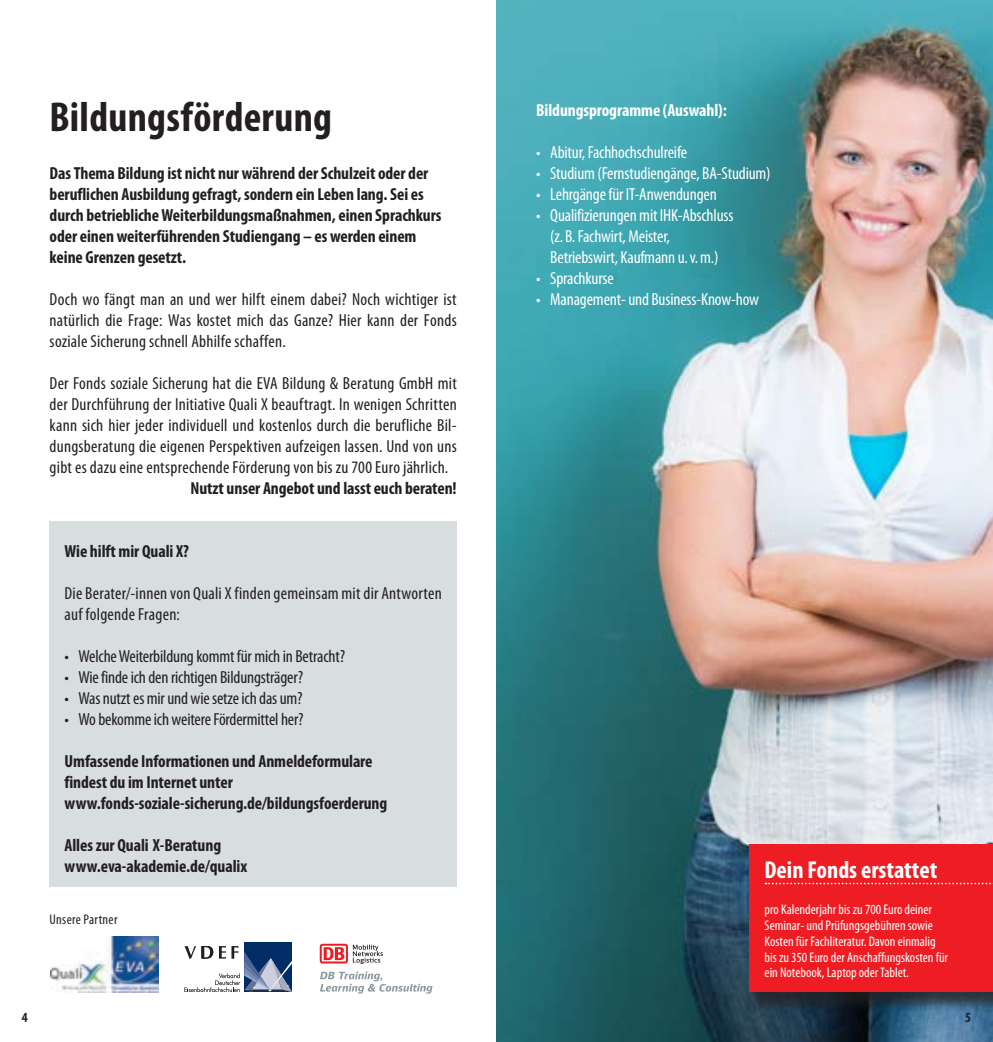
<style>
.page{position:relative;width:993px;height:1042px;background:#fff}
.page>*{position:absolute;margin:0;border:0;box-sizing:border-box;transform-origin:0 0}
._01_Headline_24_28{font:700 condensed 42px "Myriad Pro";letter-spacing:.005em;color:#231f20}
._07_Förderung_Head{font:700 condensed 24.5px "Myriad Pro";color:#fff}
._03_Body{font:condensed 17.5px/21px "Myriad Pro";letter-spacing:.01em;color:#231f20;text-align:justify}
._03_Body_fett{font:700 condensed 17.5px/21px "Myriad Pro";letter-spacing:-.005em;color:#231f20}
.t1{font:condensed 17.5px/21px "Myriad Pro";letter-spacing:-.01em;color:#fff}
._03_Body-2{font:condensed 17.5px "Myriad Pro";letter-spacing:-.01em;color:#231f20}
._03_Body_fett-2{font:700 condensed 17.5px "Myriad Pro";letter-spacing:-.005em;color:#fff}
._07_Förderung{font:condensed 14px/15.8px "Myriad Pro";color:#fff}
._03_Body-3{font:condensed 14px "Myriad Pro";letter-spacing:.02em;color:#231f20}
._09_Seitenzahl{font:700 condensed 14px "Myriad Pro";color:#231f20}
</style>
<div class="page">
<img style="left:496px;top:0;width:496px;height:1042px">
<div style="left:50px;top:521px;width:406px;height:365px;background:#d8dde0"></div>
<div style="left:744px;top:845px;width:248px;height:166px;background:#231f20;opacity:.75"></div>
<div style="left:749px;top:844px;width:243px;height:148px;background:#ee1d23"></div>
<svg style="left:765px;top:882px;width:228px;height:2px"></svg>
<svg style="left:50px;top:936px;width:109px;height:57px"></svg>
<img style="left:51px;top:937px;width:107px;height:55px">
<svg style="left:320px;top:971px;width:112px;height:22px"></svg>
<svg style="left:319px;top:944px;width:29px;height:19px"></svg>
<svg style="left:322px;top:946px;width:24px;height:15px"></svg>
<svg style="left:323px;top:947px;width:21px;height:13px"></svg>
<svg style="left:353px;top:944px;width:30px;height:20px"></svg>
<div style="left:244px;top:942px;width:48px;height:50px;background:#002d66"></div>
<svg style="left:184px;top:946px;width:108px;height:46px"></svg>
<p class="_01_Headline_24_28" style="left:50px;top:94px;width:284px">Bildungsförderung</p>
<p class="_03_Body_fett" style="left:50px;top:162px;width:393px">Das Thema Bildung ist nicht nur während der Schulzeit oder der beruflichen Ausbildung gefragt, sondern ein Leben lang. Sei es durch betriebliche Weiterbildungsmaßnahmen, einen Sprachkurs oder einen weiterführenden Studiengang – es werden einem keine Grenzen gesetzt.</p>
<p class="_03_Body" style="left:50px;top:289px;width:408px">Doch wo fängt man an und wer hilft einem dabei? Noch wichtiger ist natürlich die Frage: Was kostet mich das Ganze? Hier kann der Fonds soziale Sicherung schnell Abhilfe schaffen.</p>
<p class="_03_Body" style="left:50px;top:373px;width:408px">Der Fonds soziale Sicherung hat die EVA Bildung &amp; Beratung GmbH mit der Durchführung der Initiative Quali X beauftragt. In wenigen Schritten kann sich hier jeder individuell und kostenlos durch die berufliche Bil&shy;dungsberatung die eigenen Perspektiven aufzeigen lassen. Und von uns gibt es dazu eine entsprechende Förderung von bis zu 700 Euro jährlich.</p>
<p class="_03_Body_fett" style="left:190px;top:477px;width:268px">Nutzt unser Angebot und lasst euch beraten!</p>
<p class="_03_Body_fett" style="left:64px;top:540px;width:126px">Wie hilft mir Quali X?</p>
<p class="_03_Body" style="left:64px;top:583px;width:378px">Die Berater/-innen von Quali X finden gemeinsam mit dir Antworten auf folgende Fragen:</p>
<p class="_03_Body-2" style="left:64px;top:646px;width:282px">• Welche Weiterbildung kommt für mich in Betracht?</p>
<p class="_03_Body-2" style="left:64px;top:667px;width:240px">• Wie finde ich den richtigen Bildungsträger?</p>
<p class="_03_Body-2" style="left:64px;top:688px;width:239px">• Was nutzt es mir und wie setze ich das um?</p>
<p class="_03_Body-2" style="left:64px;top:709px;width:240px">• Wo bekomme ich weitere Fördermittel her?</p>
<p class="_03_Body_fett" style="left:64px;top:750px;width:309px">Umfassende Informationen und Anmeldeformulare findest du im Internet unter</p>
<p class="_03_Body_fett" style="left:64px;top:792px;width:324px">www.fonds-soziale-sicherung.de/bildungsfoerderung</p>
<p class="_03_Body_fett" style="left:64px;top:834px;width:158px">Alles zur Quali X-Beratung</p>
<p class="_03_Body_fett" style="left:64px;top:855px;width:184px">www.eva-akademie.de/qualix</p>
<p class="_03_Body-3" style="left:50px;top:912px;width:69px">Unsere Partner</p>
<p class="_03_Body_fett-2" style="left:536px;top:100px;width:192px">Bildungsprogramme (Auswahl):</p>
<p class="t1" style="left:536px;top:142px;width:152px">• Abitur, Fachhochschulreife</p>
<p class="t1" style="left:536px;top:163px;width:236px">• Studium (Fernstudiengänge, BA-Studium)</p>
<p class="t1" style="left:536px;top:184px;width:182px">• Lehrgänge für IT-Anwendungen</p>
<p class="t1" style="left:550px;top:205px;width:185px;text-indent:-14px">• Qualifizierungen mit IHK-Abschluss (z. B. Fachwirt, Meister,<br>Betriebswirt, Kaufmann u.v.m.)</p>
<p class="t1" style="left:536px;top:268px;width:79px">• Sprachkurse</p>
<p class="t1" style="left:536px;top:289px;width:224px">• Management- und Business-Know-how</p>
<p class="_07_Förderung_Head" style="left:764px;top:856px;width:174px">Dein Fonds erstattet</p>
<p class="_07_Förderung" style="left:764px;top:902px;width:185px">pro Kalenderjahr bis zu 700 Euro deiner Seminar- und Prüfungsgebühren sowie Kosten für Fachliteratur. Davon einmalig bis zu 350 Euro der Anschaffungskosten für ein Notebook, Laptop oder Tablet.</p>
<p class="_09_Seitenzahl" style="left:22px;top:1010px;width:7px">4</p>
<p class="_09_Seitenzahl" style="left:964px;top:1010px;width:7px">5</p>
</div>
